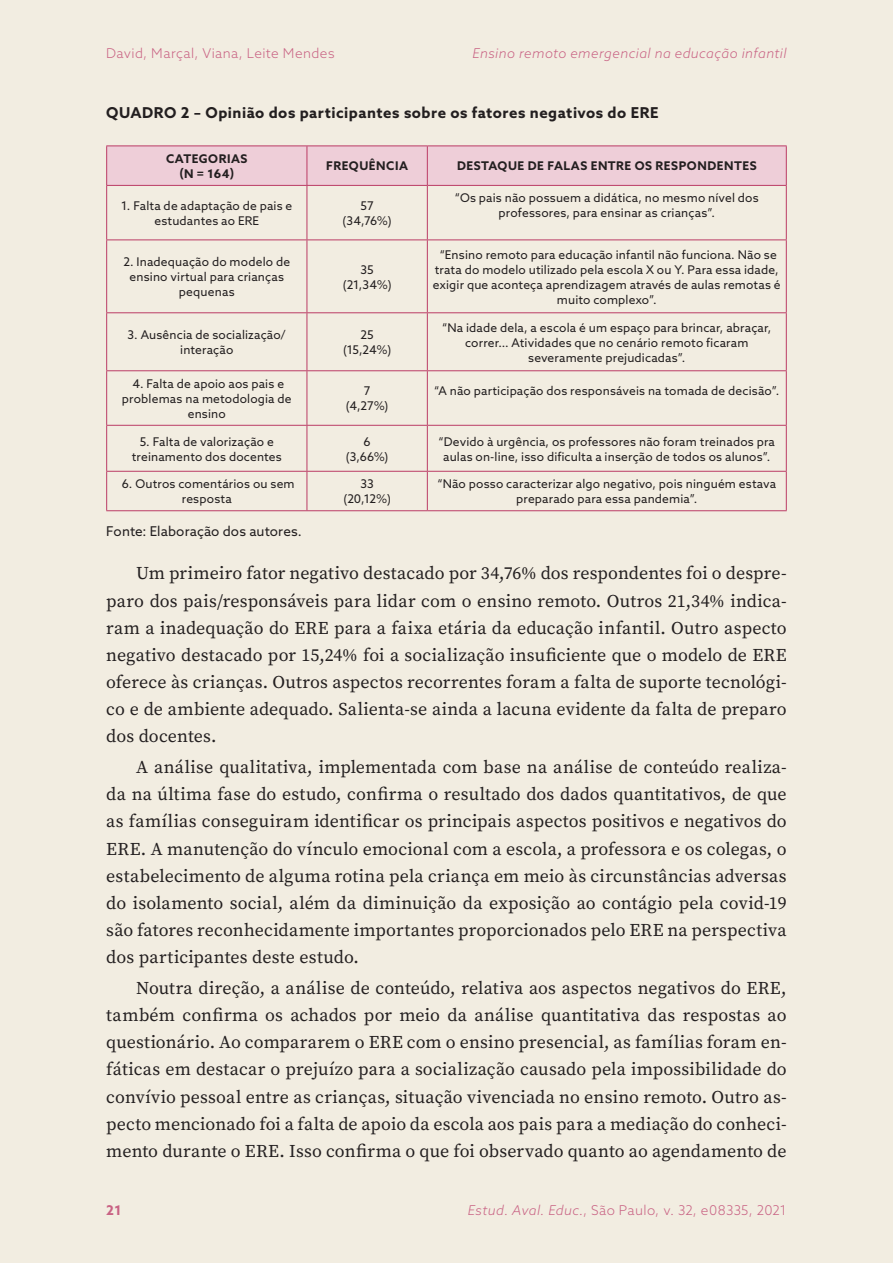
<style>
.page{position:relative;width:893px;height:1263px;background:#f2ede1}
.page>*{position:absolute;margin:0;border:0;box-sizing:border-box;transform-origin:0 0}
.t1{font:18px/27.2px "Source Serif Variable";letter-spacing:.005em;color:#231f20;text-align:justify}
.titulos_tab__fig{font:700 15px "Azo Sans";letter-spacing:.035em;color:#231f20}
.t2{font:300 13.5px "Azo Sans";letter-spacing:.03em;color:#c96384}
.t3{font:italic 300 13.5px "Azo Sans";letter-spacing:.03em;color:#c96384}
.fonte_tab__fig{font:13.5px "Azo Sans";letter-spacing:.005em;color:#231f20}
.t4{font:700 13.5px "Azo Sans";color:#c96384}
.tabela_texto{font:12px/15px "Azo Sans";letter-spacing:.015em;color:#231f20;text-align:center}
.tabela_titulo{font:700 12px "Azo Sans";letter-spacing:.045em;color:#231f20}
.s1{font-style:italic}
</style>
<div class="page">
<div style="left:107px;top:147px;width:679px;height:38px;background:#eeced8"></div>
<hr style="left:106px;top:146px;width:201px;height:1px;background:#bb3c65">
<hr style="left:106px;top:146px;width:1px;height:39px;background:#bb3c65">
<hr style="left:307px;top:146px;width:120px;height:1px;background:#bb3c65">
<hr style="left:307px;top:146px;width:1px;height:39px;background:#bb3c65">
<hr style="left:427px;top:146px;width:360px;height:1px;background:#bb3c65">
<hr style="left:427px;top:146px;width:1px;height:39px;background:#bb3c65">
<hr style="left:786px;top:146px;width:1px;height:39px;background:#bb3c65">
<hr style="left:106px;top:185px;width:201px;height:1px;background:#bb3c65">
<hr style="left:106px;top:186px;width:1px;height:53px;background:#bb3c65">
<hr style="left:307px;top:185px;width:120px;height:1px;background:#bb3c65">
<hr style="left:307px;top:186px;width:1px;height:53px;background:#bb3c65">
<hr style="left:427px;top:185px;width:360px;height:1px;background:#bb3c65">
<hr style="left:427px;top:186px;width:1px;height:53px;background:#bb3c65">
<hr style="left:786px;top:186px;width:1px;height:53px;background:#bb3c65">
<hr style="left:106px;top:239px;width:201px;height:1px;background:#bb3c65">
<hr style="left:106px;top:240px;width:1px;height:72px;background:#bb3c65">
<hr style="left:307px;top:239px;width:120px;height:1px;background:#bb3c65">
<hr style="left:307px;top:240px;width:1px;height:72px;background:#bb3c65">
<hr style="left:427px;top:239px;width:360px;height:1px;background:#bb3c65">
<hr style="left:427px;top:240px;width:1px;height:72px;background:#bb3c65">
<hr style="left:786px;top:240px;width:1px;height:72px;background:#bb3c65">
<hr style="left:106px;top:312px;width:201px;height:1px;background:#bb3c65">
<hr style="left:106px;top:313px;width:1px;height:57px;background:#bb3c65">
<hr style="left:307px;top:312px;width:120px;height:1px;background:#bb3c65">
<hr style="left:307px;top:313px;width:1px;height:57px;background:#bb3c65">
<hr style="left:427px;top:312px;width:360px;height:1px;background:#bb3c65">
<hr style="left:427px;top:313px;width:1px;height:57px;background:#bb3c65">
<hr style="left:786px;top:313px;width:1px;height:57px;background:#bb3c65">
<hr style="left:106px;top:370px;width:201px;height:1px;background:#bb3c65">
<hr style="left:106px;top:371px;width:1px;height:54px;background:#bb3c65">
<hr style="left:307px;top:370px;width:120px;height:1px;background:#bb3c65">
<hr style="left:307px;top:371px;width:1px;height:54px;background:#bb3c65">
<hr style="left:427px;top:370px;width:360px;height:1px;background:#bb3c65">
<hr style="left:427px;top:371px;width:1px;height:54px;background:#bb3c65">
<hr style="left:786px;top:371px;width:1px;height:54px;background:#bb3c65">
<hr style="left:106px;top:425px;width:201px;height:1px;background:#bb3c65">
<hr style="left:106px;top:426px;width:1px;height:45px;background:#bb3c65">
<hr style="left:307px;top:425px;width:120px;height:1px;background:#bb3c65">
<hr style="left:307px;top:426px;width:1px;height:45px;background:#bb3c65">
<hr style="left:427px;top:425px;width:360px;height:1px;background:#bb3c65">
<hr style="left:427px;top:426px;width:1px;height:45px;background:#bb3c65">
<hr style="left:786px;top:426px;width:1px;height:45px;background:#bb3c65">
<hr style="left:106px;top:471px;width:201px;height:1px;background:#bb3c65">
<hr style="left:106px;top:472px;width:1px;height:38px;background:#bb3c65">
<hr style="left:307px;top:471px;width:120px;height:1px;background:#bb3c65">
<hr style="left:307px;top:472px;width:1px;height:38px;background:#bb3c65">
<hr style="left:427px;top:471px;width:360px;height:1px;background:#bb3c65">
<hr style="left:427px;top:472px;width:1px;height:38px;background:#bb3c65">
<hr style="left:786px;top:472px;width:1px;height:38px;background:#bb3c65">
<hr style="left:106px;top:510px;width:201px;height:1px;background:#bb3c65">
<hr style="left:307px;top:510px;width:120px;height:1px;background:#bb3c65">
<hr style="left:427px;top:510px;width:360px;height:1px;background:#bb3c65">
<p class="t2" style="left:106px;top:45px;width:230px">David, Marçal, Viana, Leite Mendes</p>
<p class="t3" style="left:472px;top:45px;width:316px">Ensino remoto emergencial na educação infantil</p>
<p class="titulos_tab__fig" style="left:106px;top:103px;width:554px">QUADRO 2 – Opinião dos participantes sobre os fatores negativos do ERE</p>
<p class="tabela_titulo" style="left:166px;top:151px;width:83px">CATEGORIAS</p>
<p class="tabela_titulo" style="left:179px;top:166px;width:56px">(N = 164)</p>
<p class="tabela_titulo" style="left:326px;top:158px;width:83px">FREQUÊNCIA</p>
<p class="tabela_titulo" style="left:457px;top:158px;width:301px">DESTAQUE DE FALAS ENTRE OS RESPONDENTES</p>
<p class="tabela_texto" style="left:121px;top:198px;width:173px">1. Falta de adaptação de pais e estudantes ao ERE</p>
<p class="tabela_texto" style="left:361px;top:198px;width:15px">57</p>
<p class="tabela_texto" style="left:343px;top:213px;width:51px">(34,76%)</p>
<p class="tabela_texto" style="left:123px;top:254px;width:168px">2. Inadequação do modelo de ensino virtual para crianças pequenas</p>
<p class="tabela_texto" style="left:360px;top:262px;width:15px">35</p>
<p class="tabela_texto" style="left:343px;top:277px;width:50px">(21,34%)</p>
<p class="tabela_texto" style="left:128px;top:327px;width:160px">3. Ausência de socialização/ interação</p>
<p class="tabela_texto" style="left:360px;top:327px;width:15px">25</p>
<p class="tabela_texto" style="left:343px;top:342px;width:50px">(15,24%)</p>
<p class="tabela_texto" style="left:122px;top:376px;width:171px">4. Falta de apoio aos pais e problemas na metodologia de ensino</p>
<p class="tabela_texto" style="left:364px;top:383px;width:8px">7</p>
<p class="tabela_texto" style="left:346px;top:398px;width:44px">(4,27%)</p>
<p class="tabela_texto" style="left:132px;top:434px;width:152px">5. Falta de valorização e treinamento dos docentes</p>
<p class="tabela_texto" style="left:364px;top:434px;width:9px">6</p>
<p class="tabela_texto" style="left:346px;top:449px;width:44px">(3,66%)</p>
<p class="tabela_texto" style="left:122px;top:476px;width:174px">6. Outros comentários ou sem resposta</p>
<p class="tabela_texto" style="left:360px;top:476px;width:15px">33</p>
<p class="tabela_texto" style="left:343px;top:491px;width:49px">(20,12%)</p>
<p class="tabela_texto" style="left:455px;top:190px;width:305px">“Os pais não possuem a didática, no mesmo nível dos professores, para ensinar as crianças”.</p>
<p class="tabela_texto" style="left:433px;top:247px;width:349px">“Ensino remoto para educação infantil não funciona. Não se trata do modelo utilizado pela escola X ou Y. Para essa idade, exigir que aconteça aprendizagem através de aulas remotas é muito complexo”.</p>
<p class="tabela_texto" style="left:442px;top:320px;width:331px">“Na idade dela, a escola é um espaço para brincar, abraçar, correr... Atividades que no cenário remoto ficaram severamente prejudicadas”.</p>
<p class="tabela_texto" style="left:434px;top:383px;width:347px">“A não participação dos responsáveis na tomada de decisão”.</p>
<p class="tabela_texto" style="left:439px;top:434px;width:338px">“Devido à urgência, os professores não foram treinados pra aulas on-line, isso dificulta a inserção de todos os alunos”.</p>
<p class="tabela_texto" style="left:437px;top:476px;width:340px">“Não posso caracterizar algo negativo, pois ninguém estava preparado para essa pandemia”.</p>
<p class="fonte_tab__fig" style="left:106px;top:522px;width:197px">Fonte: Elaboração dos autores.</p>
<p class="t1" style="left:106px;top:560px;width:682px;text-indent:30px">Um primeiro fator negativo destacado por 34,76% dos respondentes foi o despre&shy;paro dos pais/responsáveis para lidar com o ensino remoto. Outros 21,34% indica&shy;ram a inadequação do ERE para a faixa etária da educação infantil. Outro aspecto negativo destacado por 15,24% foi a socialização insuficiente que o modelo de ERE oferece às crianças. Outros aspectos recorrentes foram a falta de suporte tecnológi&shy;co e de ambiente adequado. Salienta-se ainda a lacuna evidente da falta de preparo dos docentes.</p>
<p class="t1" style="left:106px;top:754px;width:682px;text-indent:30px">A análise qualitativa, implementada com base na análise de conteúdo realiza&shy;da na última fase do estudo, confirma o resultado dos dados quantitativos, de que as famílias conseguiram identificar os principais aspectos positivos e negativos do ERE. A manutenção do vínculo emocional com a escola, a professora e os colegas, o estabelecimento de alguma rotina pela criança em meio às circunstâncias adversas do isolamento social, além da diminuição da exposição ao contágio pela covid-19 são fatores reconhecidamente importantes proporcionados pelo ERE na perspectiva dos participantes deste estudo.</p>
<p class="t1" style="left:106px;top:974px;width:682px;text-indent:30px">Noutra direção, a análise de conteúdo, relativa aos aspectos negativos do ERE, também confirma os achados por meio da análise quantitativa das respostas ao questionário. Ao compararem o ERE com o ensino presencial, as famílias foram en&shy;fáticas em destacar o prejuízo para a socialização causado pela impossibilidade do convívio pessoal entre as crianças, situação vivenciada no ensino remoto. Outro as&shy;pecto mencionado foi a falta de apoio da escola aos pais para a mediação do conheci&shy;mento durante o ERE. Isso confirma o que foi observado quanto ao agendamento de</p>
<p class="t4" style="left:106px;top:1201px;width:17px">21</p>
<p class="t2" style="left:468px;top:1201px;width:320px"><span class="s1">Estud. Aval. Educ.</span>, São Paulo, v. 32, e08335, 2021</p>
</div>
